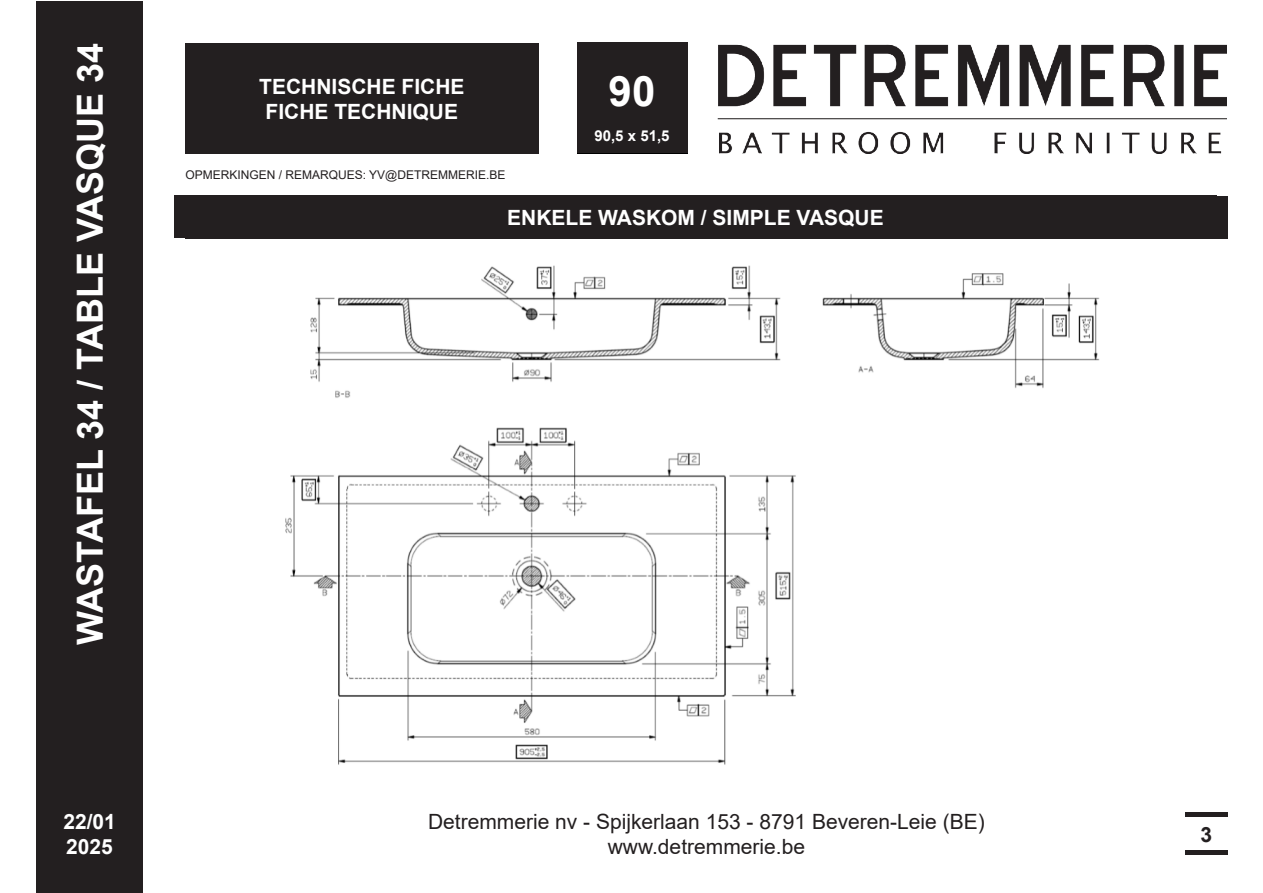
<style>
.page{position:relative;width:1263px;height:893px;background:#fff}
.page>*{position:absolute;margin:0;border:0;box-sizing:border-box;transform-origin:0 0}
.t1{font:700 42px "Arial";color:#fff}
.t2{font:700 36px "Arial";color:#fff}
.t3{font:21px/25.2px "Arial";color:#231f20;text-align:center}
.t4{font:700 21px/25.2px "Arial";color:#fff}
.t5{font:700 21px "Arial";color:#231f20}
.t6{font:700 15px "Arial";color:#fff}
.t7{font:12px "Arial";color:#231f20}
</style>
<div class="page">
<div style="left:36px;top:1px;width:107px;height:892px;background:#231f20"></div>
<img style="left:718px;top:44px;width:509px;height:110px">
<div style="left:185px;top:196px;width:1042px;height:43px;background:#231f20"></div>
<hr style="left:1185px;top:813px;width:42px;height:4px;background:#231f20">
<hr style="left:1185px;top:851px;width:42px;height:4px;background:#231f20">
<div style="left:185px;top:43px;width:353px;height:111px;background:#231f20"></div>
<div style="left:174px;top:196px;width:1042px;height:42px;background:#231f20"></div>
<div style="left:577px;top:43px;width:110px;height:110px;background:#231f20"></div>
<img style="left:285px;top:265px;width:815px;height:500px">
<h2 class="t2" style="left:65px;top:644px;width:603px;rotate:-90deg">WASTAFEL 34 / TABLE VASQUE 34</h2>
<p class="t4" style="left:259px;top:74px;width:207px;text-align:center">TECHNISCHE FICHE<br>FICHE TECHNIQUE</p>
<p class="t7" style="left:185px;top:167px;width:322px">OPMERKINGEN / REMARQUES: YV@DETREMMERIE.BE</p>
<p class="t1" style="left:609px;top:61px;width:48px">90</p>
<p class="t6" style="left:594px;top:125px;width:77px">90,5 x 51,5</p>
<p class="t4" style="left:507px;top:205px;width:378px">ENKELE WASKOM / SIMPLE VASQUE</p>
<p class="t4" style="left:63px;top:809px;width:54px">22/01<br>2025</p>
<p class="t3" style="left:428px;top:809px;width:558px">Detremmerie nv - Spijkerlaan 153 - 8791 Beveren-Leie (BE) www.detremmerie.be</p>
<p class="t5" style="left:1200px;top:819px;width:13px">3</p>
</div>
